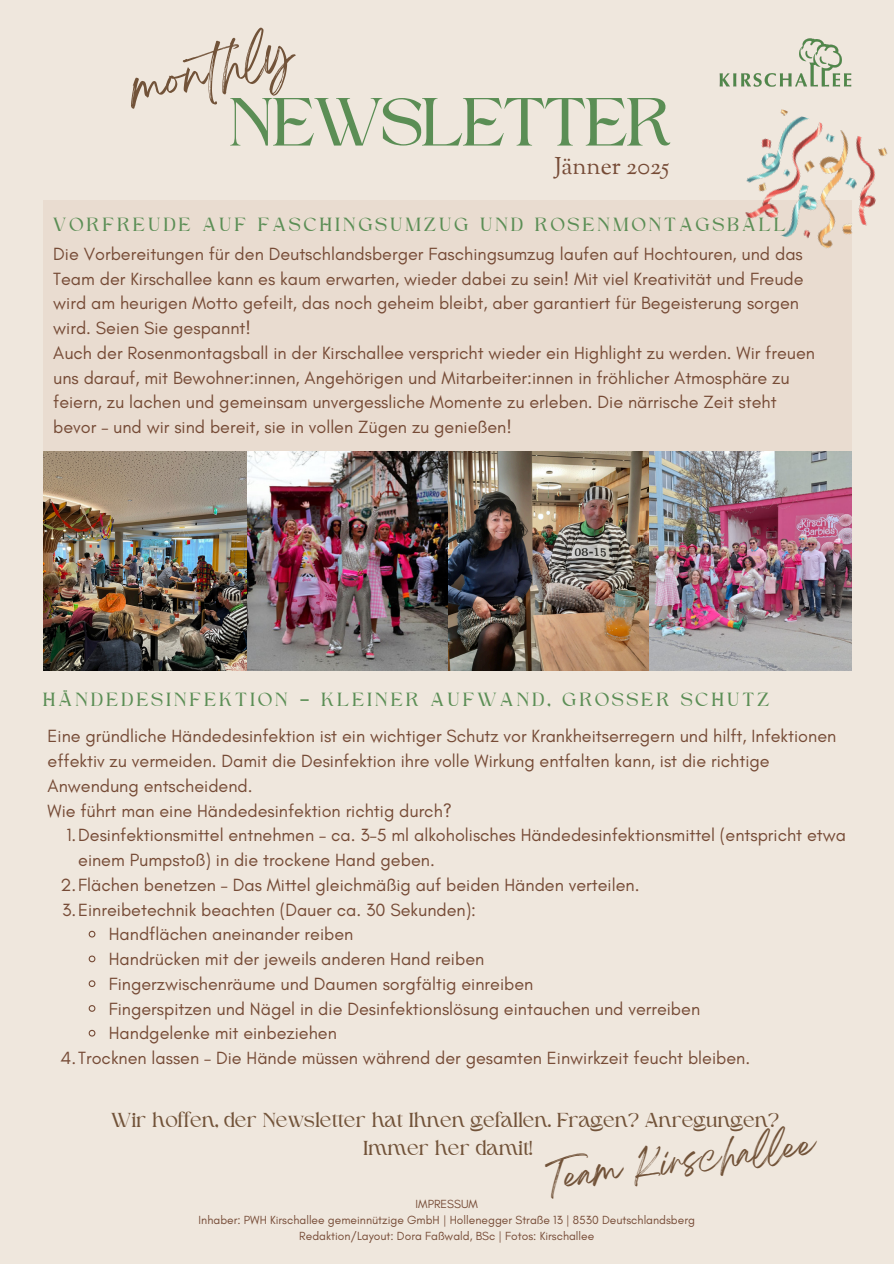
<style>
.page{position:relative;width:894px;height:1264px;background:#fff}
.page>*{position:absolute;margin:0;border:0;box-sizing:border-box;transform-origin:0 0}
.t1{font:69.45px "Higuen";letter-spacing:-.02em;color:#5b8e55}
.t2{font:41.55px "Breathing";color:#725339}
.t3{font:30.3px "Breathing";color:#725339}
.t4{font:24px "Sorts Mill Goudy";color:#764b36}
.t5{font:20.55px/28.2px "Higuen";letter-spacing:-.01em;color:#725339;text-align:center}
.t6{font:19.5px "Higuen";letter-spacing:.16em;color:#5b8e55}
.t7{font:18px/24.8px "Glacial Indifference";color:#764b36}
.t8{font:12px "Glacial Indifference";color:#764b36}
.s1{font-family:"Noto Sans Gurmukhi"}
</style>
<div class="page">
<div style="left:0;top:0;width:893px;height:1263px;background:#efe7dd"></div>
<div style="left:43px;top:200px;width:808px;height:444px;background:#e9dcd0"></div>
<img style="left:719px;top:38px;width:132px;height:49px">
<img style="left:43px;top:451px;width:808px;height:220px">
<img style="left:745px;top:109px;width:143px;height:152px">
<svg style="left:88px;top:930px;width:8px;height:8px"></svg>
<svg style="left:88px;top:955px;width:8px;height:8px"></svg>
<svg style="left:88px;top:980px;width:8px;height:7px"></svg>
<svg style="left:88px;top:1005px;width:8px;height:7px"></svg>
<svg style="left:88px;top:1029px;width:8px;height:8px"></svg>
<p class="t2" style="left:128px;top:77px;width:167px;rotate:-14deg">monthly</p>
<h2 class="t1" style="left:230px;top:93px;width:443px">NEWSLETTER</h2>
<h4 class="t4" style="left:554px;top:151px;width:117px">Jänner 2025</h4>
<p class="t6" style="left:53px;top:216px;width:734px">VORFREUDE AUF FASCHINGSUMZUG UND ROSENMONTAGSBALL</p>
<h1 class="t7" style="left:53px;top:241px;width:751px">Die Vorbereitungen für den Deutschlandsberger Faschingsumzug laufen auf Hochtouren, und das Team der Kirschallee kann es kaum erwarten, wieder dabei zu sein! Mit viel Kreativität und Freude wird am heurigen Motto gefeilt, das noch geheim bleibt, aber garantiert für Begeisterung sorgen wird. Seien Sie gespannt!</h1>
<p class="t7" style="left:53px;top:340px;width:763px">Auch der Rosenmontagsball in der Kirschallee verspricht wieder ein Highlight zu werden. Wir freuen uns darauf, mit Bewohner:innen, Angehörigen und Mitarbeiter:innen in fröhlicher Atmosphäre zu feiern, zu lachen und gemeinsam unvergessliche Momente zu erleben. Die närrische Zeit steht bevor – und wir sind bereit, sie in vollen Zügen zu genießen!</p>
<h5 class="t6" style="left:43px;top:691px;width:727px">HÄNDEDESINFEKTION <span class="s1">–</span> KLEINER AUFWAND, GROSSER SCHUTZ</h5>
<p class="t7" style="left:48px;top:723px;width:790px">Eine gründliche Händedesinfektion ist ein wichtiger Schutz vor Krankheitserregern und hilft, Infektionen effektiv zu vermeiden. Damit die Desinfektion ihre volle Wirkung entfalten kann, ist die richtige<br>Anwendung entscheidend.</p>
<p class="t7" style="left:48px;top:797px;width:406px">Wie führt man eine Händedesinfektion richtig durch?</p>
<p class="t7" style="left:78px;top:822px;width:769px;text-indent:-12px">1.Desinfektionsmittel entnehmen – ca. 3–5 ml alkoholisches Händedesinfektionsmittel (entspricht etwa einem Pumpstoß) in die trockene Hand geben.</p>
<p class="t7" style="left:60px;top:872px;width:580px">2.Flächen benetzen – Das Mittel gleichmäßig auf beiden Händen verteilen.</p>
<p class="t7" style="left:62px;top:896px;width:415px">3.Einreibetechnik beachten (Dauer ca. 30 Sekunden):</p>
<h5 class="t7" style="left:109px;top:921px;width:246px">Handflächen aneinander reiben</h5>
<p class="t7" style="left:109px;top:946px;width:377px">Handrücken mit der jeweils anderen Hand reiben</p>
<p class="t7" style="left:109px;top:971px;width:426px">Fingerzwischenräume und Daumen sorgfältig einreiben</p>
<p class="t7" style="left:109px;top:995px;width:592px">Fingerspitzen und Nägel in die Desinfektionslösung eintauchen und verreiben</p>
<p class="t7" style="left:109px;top:1020px;width:229px">Handgelenke mit einbeziehen</p>
<p class="t7" style="left:61px;top:1045px;width:691px">4.Trocknen lassen – Die Hände müssen während der gesamten Einwirkzeit feucht bleiben.</p>
<p class="t5" style="left:111px;top:1107px;width:669px">Wir hoffen, der Newsletter hat Ihnen gefallen. Fragen? Anregungen?<br>Immer her damit!</p>
<p class="t3" style="left:545px;top:1170px;width:271px;rotate:-8deg">Team Kirschallee</p>
<p class="t8" style="left:415px;top:1196px;width:64px">IMPRESSUM</p>
<p class="t8" style="left:198px;top:1212px;width:497px">Inhaber: PWH Kirschallee gemeinnützige GmbH | Hollenegger Straße 13 | 8530 Deutschlandsberg</p>
<p class="t8" style="left:299px;top:1228px;width:296px">Redaktion/Layout: Dora Faßwald, BSc | Fotos: Kirschallee</p>
</div>
